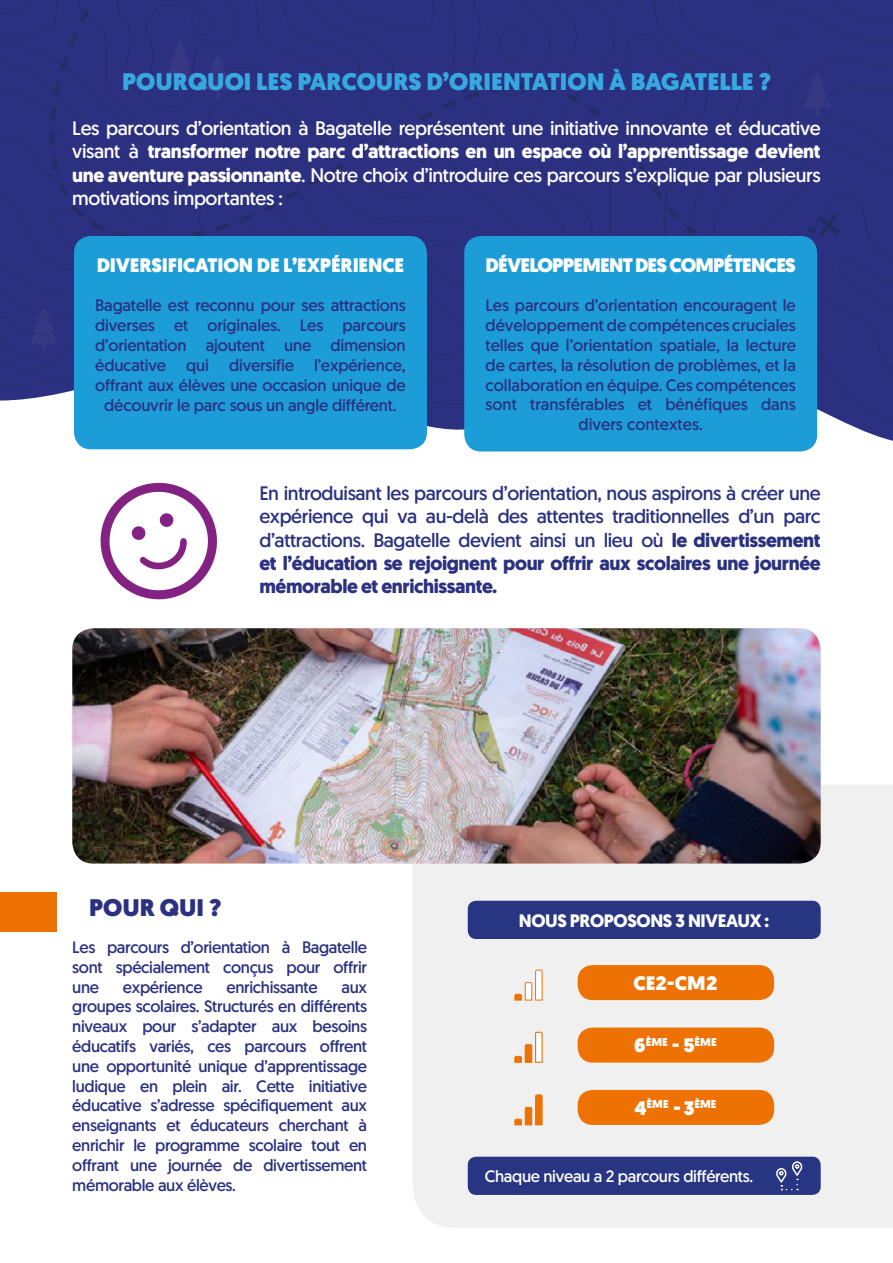
<style>
.page{position:relative;width:893px;height:1263px;background:#fff}
.page>*{position:absolute;margin:0;border:0;box-sizing:border-box;transform-origin:0 0}
.t1{font:900 24px "Geomanist";color:#38a8e0}
.t2{font:900 24px "Geomanist";color:#2b3180}
.t3{font:19.5px/23.4px "Geomanist";letter-spacing:-.02em;color:#2b3180;text-align:justify}
.t4{font:19.5px/23.4px "Geomanist";letter-spacing:-.02em;color:#fff;text-align:justify}
.t5{font:900 19.5px "Geomanist";letter-spacing:-.01em;color:#fff}
.t6{font:900 19.5px "Geomanist";letter-spacing:-.04em;color:#fff}
.t7{font:700 18px "Geomanist";letter-spacing:-.02em;color:#fff}
.t8{font:16.5px/19.8px "Geomanist";letter-spacing:-.01em;color:#2b3180;text-align:justify}
.t9{font:16.5px "Geomanist";letter-spacing:-.02em;color:#fff}
.t10{font:900 11.4px "Geomanist";color:#fff}
.s1{font-weight:700}
.s2{font-size:19.5px}
</style>
<div class="page">
<div style="left:412px;top:785px;width:481px;height:443px;background:#f0f0f0"></div>
<div style="left:0;top:0;width:893px;height:380px;background:#2b3180"></div>
<div style="left:468px;top:901px;width:353px;height:38px;background:#283583;border-radius:9px"></div>
<img style="left:72px;top:628px;width:749px;height:235px">
<div style="left:74px;top:236px;width:353px;height:213px;background:#1d9dd8;border-radius:17px"></div>
<div style="left:464px;top:236px;width:353px;height:215px;background:#1d9dd8;border-radius:17px"></div>
<svg style="left:100px;top:482px;width:117px;height:118px"></svg>
<div style="left:578px;top:1090px;width:196px;height:35px;background:#ee7203;border-radius:15px"></div>
<svg style="left:514px;top:1094px;width:29px;height:32px"></svg>
<div style="left:578px;top:1027px;width:196px;height:35px;background:#ee7203;border-radius:15px"></div>
<svg style="left:514px;top:1031px;width:29px;height:32px"></svg>
<div style="left:578px;top:965px;width:196px;height:35px;background:#ee7203;border-radius:15px"></div>
<svg style="left:514px;top:969px;width:29px;height:32px"></svg>
<div style="left:468px;top:1157px;width:353px;height:38px;background:#283583;border-radius:9px"></div>
<svg style="left:776px;top:1161px;width:27px;height:29px"></svg>
<div style="left:0;top:892px;width:57px;height:40px;background:#ee7203"></div>
<h1 class="t1" style="left:122px;top:66px;width:650px">POURQUOI LES PARCOURS D’ORIENTATION À BAGATELLE ?</h1>
<p class="t4" style="left:72px;top:116px;width:750px">Les parcours d’orientation à Bagatelle représentent une initiative innovante et éducative visant à <span class="s1">transformer notre parc d’attractions en un espace où l’apprentissage devient une aventure passionnante</span>. Notre choix d’introduire ces parcours s’explique par plusieurs motivations importantes :</p>
<p class="t5" style="left:97px;top:252px;width:309px">DIVERSIFICATION DE L’EXPÉRIENCE</p>
<p class="t8" style="left:95px;top:295px;width:312px;text-align:center">Bagatelle est reconnu pour ses attractions diverses et originales. Les parcours d’orientation ajoutent une dimension éducative qui diversifie l’expérience, offrant aux élèves une occasion unique de découvrir le parc sous un angle différent.</p>
<p class="t6" style="left:485px;top:252px;width:312px">DÉVELOPPEMENT DES COMPÉTENCES</p>
<p class="t8" style="left:485px;top:295px;width:312px;text-align:center">Les parcours d’orientation encouragent le développement de compétences cruciales telles que l’orientation spatiale, la lecture de cartes, la résolution de problèmes, et la collaboration en équipe. Ces compétences sont transférables et bénéfiques dans divers contextes.</p>
<p class="t3" style="left:259px;top:481px;width:563px">En introduisant les parcours d’orientation, nous aspirons à créer une expérience qui va au-delà des attentes traditionnelles d’un parc d’attractions. Bagatelle devient ainsi un lieu où <span class="s1">le divertissement et l’éducation se rejoignent pour offrir aux scolaires une journée mémorable et enrichissante.</span></p>
<h1 class="t2" style="left:89px;top:891px;width:133px">POUR QUI ?</h1>
<p class="t8" style="left:72px;top:937px;width:296px">Les parcours d’orientation à Bagatelle sont spécialement conçus pour offrir une</p>
<p class="t8" style="left:123px;top:977px;width:81px">expérience</p>
<p class="t8" style="left:226px;top:977px;width:93px">enrichissante</p>
<p class="t8" style="left:72px;top:977px;width:296px;text-indent:269px">aux groupes scolaires. Structurés en différents niveaux pour s’adapter aux besoins éducatifs variés, ces parcours offrent une opportunité unique d’apprentissage ludique en plein air. Cette initiative éducative s’adresse spécifiquement aux enseignants et éducateurs cherchant à enrichir le programme scolaire tout en offrant une journée de divertissement mémorable aux élèves.</p>
<p class="t7" style="left:519px;top:908px;width:252px">NOUS PROPOSONS 3 NIVEAUX :</p>
<p class="t5" style="left:633px;top:970px;width:85px">CE2-CM2</p>
<p class="t10" style="left:634px;top:1034px;width:84px"><span class="s2">6</span>ÈME <span class="s2">- 5</span>ÈME</p>
<p class="t10" style="left:634px;top:1096px;width:84px"><span class="s2">4</span>ÈME <span class="s2">-3</span>ÈME</p>
<p class="t9" style="left:485px;top:1165px;width:270px">Chaque niveau a 2 parcours différents.</p>
</div>
